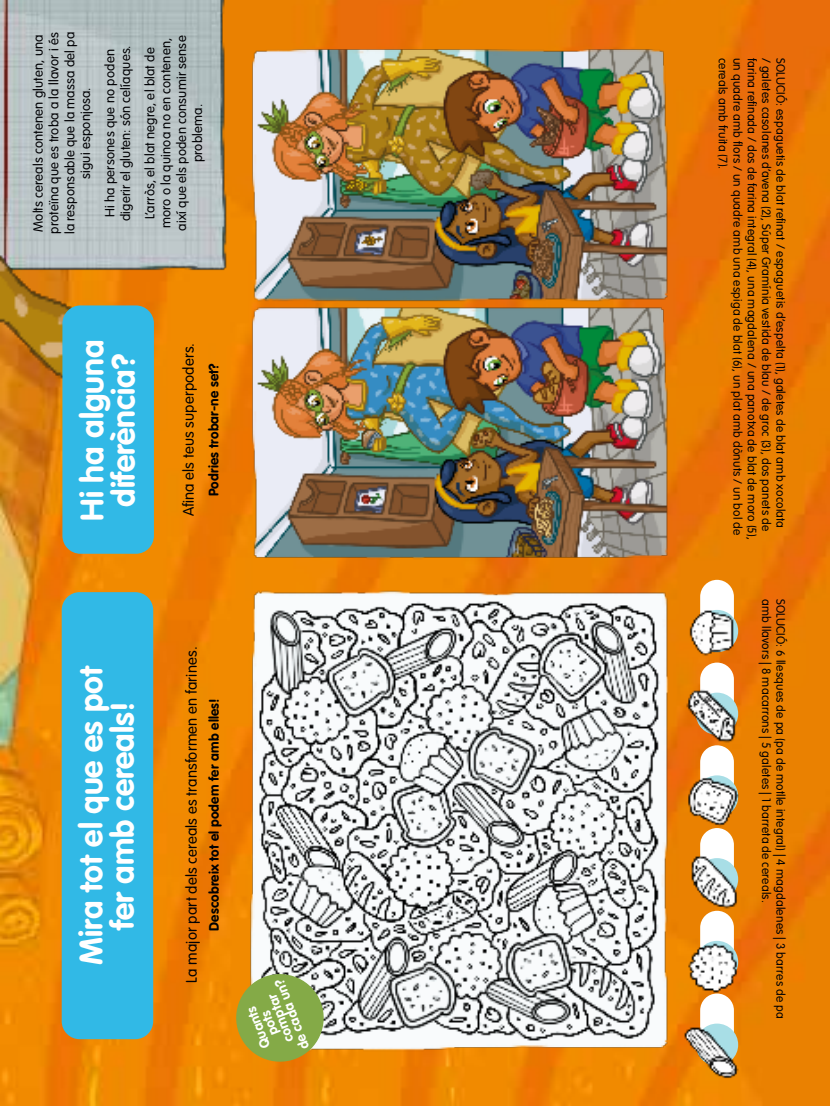
<style>
.page{position:relative;width:830px;height:1106px;background:#fff}
.page>*{position:absolute;margin:0;border:0;box-sizing:border-box;transform-origin:0 0}
.t1{font:700 32.1px/31.5px "VAG Rounded LT Pro";color:#fff;text-align:center}
.t2{font:300 15px "VAG Rounded LT Pro";letter-spacing:.01em;color:#000003}
.t3{font:700 13.5px "VAG Rounded LT Pro";letter-spacing:.015em;color:#000003}
.t4{font:700 13.5px/12px "VAG Rounded LT Pro";color:#fff;text-align:center}
.t5{font:300 13.2px/15.8px "VAG Rounded LT Pro";letter-spacing:.015em;color:#000003;text-align:center}
.t6{font:300 12px "VAG Rounded LT Pro";letter-spacing:.02em;color:#000003}
</style>
<div class="page">
<img style="left:0;top:0;width:829px;height:1106px">
<img style="left:243px;top:0;width:523px;height:1106px">
<div style="left:62px;top:592px;width:91px;height:447px;background:#31b9e6;border-radius:18px"></div>
<img style="left:150px;top:0;width:89px;height:281px">
<img style="left:0;top:0;width:150px;height:522px">
<div style="left:62px;top:305px;width:92px;height:249px;background:#31b9e6;border-radius:18px"></div>
<svg style="left:231px;top:969px;width:97px;height:97px;background:#a5a74a"></svg>
<p class="t5" style="left:31px;top:234px;width:204px;rotate:-90deg">Molts cereals contenen gluten, una proteïna que es troba a la llavor i és la responsable que la massa del pa sigui esponjosa.</p>
<p class="t5" style="left:102px;top:221px;width:177px;rotate:-90deg">Hi ha persones que no poden digerir el gluten: són celíaques.</p>
<p class="t5" style="left:142px;top:231px;width:197px;rotate:-90deg">L’arròs, el blat negre, el blat de moro o la quinoa no en contenen, així que els poden consumir sense problema.</p>
<h1 class="t1" style="left:77px;top:521px;width:182px;rotate:-90deg">Hi ha alguna diferència?</h1>
<p class="t2" style="left:180px;top:516px;width:175px;rotate:-90deg">Afina els teus superpoders.</p>
<p class="t3" style="left:205px;top:496px;width:135px;rotate:-90deg">Podries trobar-ne set?</p>
<h1 class="t1" style="left:76px;top:964px;width:301px;rotate:-90deg">Mira tot el que es pot fer amb cereals!</h1>
<p class="t2" style="left:182px;top:982px;width:337px;rotate:-90deg">La major part dels cereals es transformen en farines.</p>
<p class="t3" style="left:205px;top:930px;width:234px;rotate:-90deg">Descobreix tot el podem fer amb elles!</p>
<p class="t4" style="left:266px;top:1063px;width:75px;rotate:-111deg">Quants<br>pots comptar<br>de cada un?</p>
<p class="t6" style="left:729px;top:58px;width:113px;rotate:90deg">cereals amb fruita (7).</p>
<p class="t6" style="left:744px;top:58px;width:479px;rotate:90deg">un quadre amb flors / un quadre amb una espiga de blat (6), un plat amb dònuts / un bol de</p>
<p class="t6" style="left:758px;top:58px;width:483px;rotate:90deg">farina refinada / dos de farina integral (4), una magdalena / una panotxa de blat de moro (5),</p>
<p class="t6" style="left:773px;top:58px;width:475px;rotate:90deg">/ galetes casolanes d’avena (2), Súper Gramínia vestida de blau / de groc (3), dos panets de</p>
<p class="t6" style="left:787px;top:58px;width:472px;rotate:90deg">SOLUCIÓ: espaguetis de blat refinat / espaguetis d’espelta (1), galetes de blat amb xocolata</p>
<p class="t6" style="left:773px;top:599px;width:305px;rotate:90deg">amb llavors | 8 macarrons | 5 galetes | 1 barreta de cereals.</p>
<p class="t6" style="left:787px;top:599px;width:421px;rotate:90deg">SOLUCIÓ: 6 llesques de pa (pa de motlle integral) | 4 magdalenes | 3 barres de pa</p>
</div>
